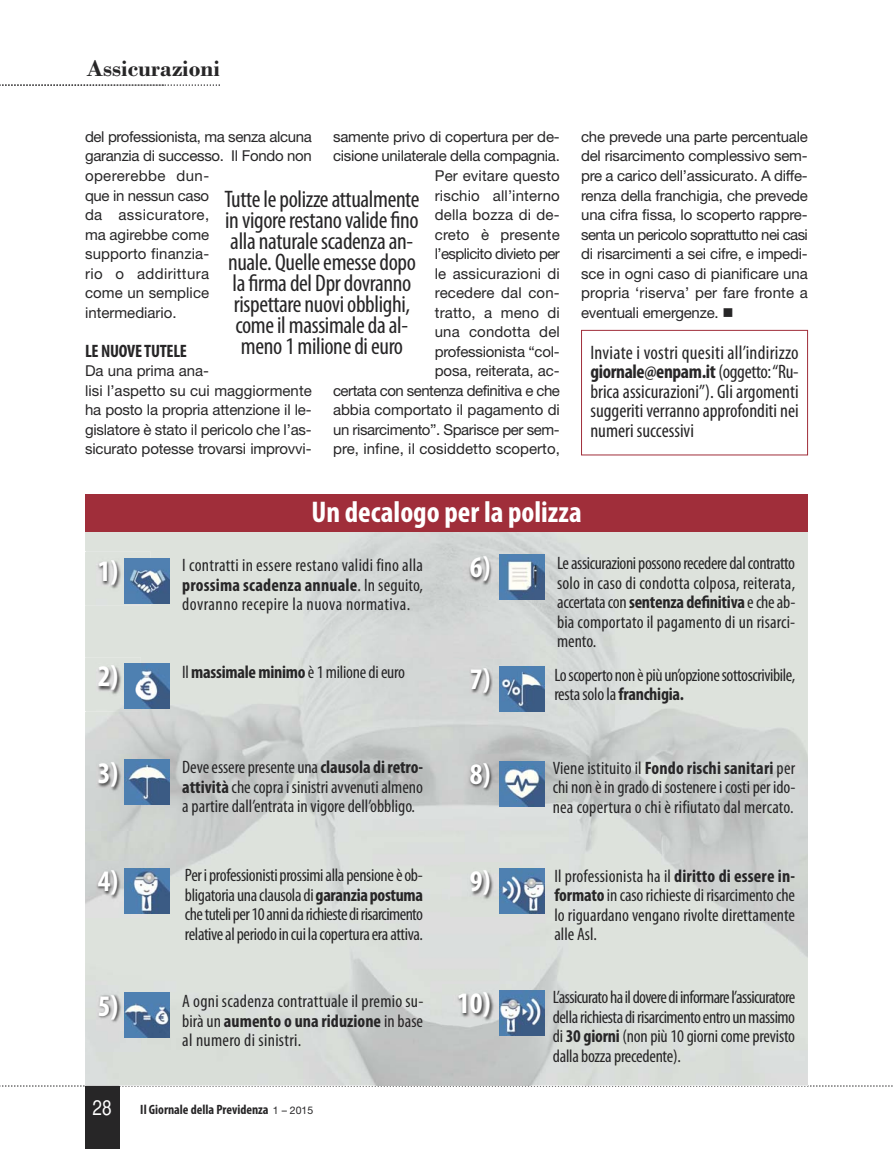
<style>
.page{position:relative;width:893px;height:1149px;background:#fff}
.page>*{position:absolute;margin:0;border:0;box-sizing:border-box;transform-origin:0 0}
.t1{font:700 condensed 30px "Myriad Pro";color:#fff}
.t2{font:condensed 24px/21px "Myriad Pro";letter-spacing:-.015em;color:#272627;text-align:center}
.t3{font:700 24px "Bodoni";color:#272627}
.t4{font:21px "Helvetica CY Plain";color:#fff}
.t5{font:condensed 19.5px/19.5px "Myriad Pro";color:#272627;text-align:justify}
.t6{font:condensed 18px/19.5px "Myriad Pro";color:#272627;text-align:justify}
.t7{font:condensed 18px/19.5px "Myriad Pro";letter-spacing:-.025em;color:#272627}
.t8{font:700 condensed 18px "Myriad Pro";letter-spacing:-.015em;color:#272627}
.t9{font:15px/19.5px "Helvetica Neue";letter-spacing:-.01em;color:#272627}
.t10{font:700 condensed 13.5px "Myriad Pro";color:#272627}
.s1{font-weight:700}
.s2{font-weight:700;font-size:30px;color:#fff}
.s3{font-family:"Helvetica Neue";font-weight:400;font-stretch:normal;font-size:10.5px}
</style>
<div class="page">
<svg style="left:0;top:1084px;width:893px;height:2px;background:#dbdddb"></svg>
<div style="left:85px;top:1084px;width:34px;height:64px;background:#272627"></div>
<img style="left:85px;top:1084px;width:34px;height:1px">
<svg style="left:85px;top:531px;width:723px;height:553px;background:#d5d9d5"></svg>
<svg style="left:0;top:84px;width:220px;height:2px"></svg>
<div style="left:85px;top:494px;width:723px;height:37px;background:#a02e3a"></div>
<div style="left:581px;top:330px;width:227px;height:125px;border:1px solid #a02e3a"></div>
<img style="left:151px;top:558px;width:19px;height:45px">
<img style="left:85px;top:551px;width:66px;height:54px">
<img style="left:125px;top:558px;width:26px;height:45px">
<img style="left:85px;top:754px;width:56px;height:76px">
<img style="left:85px;top:861px;width:61px;height:56px">
<img style="left:85px;top:985px;width:56px;height:66px">
<img style="left:452px;top:548px;width:113px;height:54px">
<img style="left:447px;top:659px;width:69px;height:54px">
<img style="left:452px;top:754px;width:114px;height:54px">
<img style="left:450px;top:862px;width:69px;height:54px">
<img style="left:442px;top:983px;width:70px;height:54px">
<img style="left:141px;top:663px;width:28px;height:45px">
<img style="left:85px;top:657px;width:56px;height:54px">
<img style="left:124px;top:663px;width:17px;height:45px">
<img style="left:125px;top:759px;width:45px;height:45px">
<img style="left:125px;top:867px;width:45px;height:45px">
<img style="left:125px;top:992px;width:45px;height:45px">
<img style="left:499px;top:554px;width:45px;height:45px">
<img style="left:499px;top:666px;width:45px;height:44px">
<img style="left:499px;top:761px;width:45px;height:45px">
<img style="left:499px;top:868px;width:45px;height:45px">
<img style="left:499px;top:990px;width:45px;height:45px">
<p class="t3" style="left:87px;top:60px;width:135px">Assicurazioni</p>
<p class="t9" style="left:85px;top:128px;width:228px">del professionista, ma senza alcuna garanzia di successo. Il Fondo non opererebbe dun-<br>que in nessun caso<br>da assicuratore,<br>ma agirebbe come<br>supporto finanzia-<br>rio o addirittura<br>come un semplice<br>intermediario.</p>
<p class="t8" style="left:85px;top:344px;width:104px">LE NUOVE TUTELE</p>
<p class="t9" style="left:85px;top:362px;width:228px">Da una prima ana-<br>lisi l’aspetto su cui maggiormente ha posto la propria attenzione il le&shy;gislatore è stato il pericolo che l’as&shy;sicurato potesse trovarsi improvvi-</p>
<p class="t9" style="left:333px;top:128px;width:228px;text-align:right">samente privo di copertura per de&shy;cisione unilaterale della compagnia.<br>Per evitare questo<br>rischio all’interno<br>della bozza di de-<br>creto è presente<br>l’esplicito divieto per<br>le assicurazioni di<br>recedere dal con-<br>tratto, a meno di<br>una condotta del<br>professionista “col-<br>posa, reiterata, ac-<br>certata con sentenza definitiva e che abbia comportato il pagamento di un risarcimento”. Sparisce per sem&shy;pre, infine, il cosiddetto scoperto,</p>
<p class="t9" style="left:581px;top:128px;width:228px;text-align:justify">che prevede una parte percentuale del risarcimento complessivo sem&shy;pre a carico dell’assicurato. A diffe&shy;renza della franchigia, che prevede una cifra fissa, lo scoperto rappre&shy;senta un pericolo soprattutto nei casi di risarcimenti a sei cifre, e impedi&shy;sce in ogni caso di pianificare una propria ‘riserva’ per fare fronte a eventuali emergenze. ■</p>
<p class="t2" style="left:224px;top:190px;width:197px">Tutte le polizze attualmente in vigore restano valide fino alla naturale scadenza an&shy;nuale. Quelle emesse dopo la firma del Dpr dovranno rispettare nuovi obblighi, come il massimale da al&shy;meno 1 milione di euro</p>
<p class="t5" style="left:590px;top:344px;width:210px">Inviate i vostri quesiti all’indirizzo <span class="s1">giornale@enpam.it</span> (oggetto: “Ru&shy;brica assicurazioni”). Gli argomenti suggeriti verranno approfonditi nei numeri successivi</p>
<p class="t1" style="left:311px;top:501px;width:272px">Un decalogo per la polizza</p>
<p class="t6" style="left:182px;top:556px;width:242px;text-indent:-84px"><span class="s2">1)</span> I contratti in essere restano validi fino alla <span class="s1">prossima scadenza annuale</span>. In seguito, dovranno recepire la nuova normativa.</p>
<p class="t1" style="left:98px;top:665px;width:22px">2)</p>
<p class="t6" style="left:182px;top:664px;width:224px">Il <span class="s1">massimale minimo</span> è 1 milione di euro</p>
<p class="t6" style="left:182px;top:758px;width:242px;text-indent:-84px"><span class="s2">3)</span> Deve essere presente una <span class="s1">clausola di retro&shy;attività</span> che copra i sinistri avvenuti almeno a partire dall’entrata in vigore dell’obbligo.</p>
<p class="t6" style="left:185px;top:866px;width:240px;text-indent:-87px"><span class="s2">4)</span> Per i professionisti prossimi alla pensione è ob&shy;bligatoria una clausola di <span class="s1">garanzia postuma </span>che tuteli per 10 anni da richieste di risarcimento relative al periodo in cui la copertura era attiva.</p>
<p class="t6" style="left:182px;top:992px;width:243px;text-indent:-84px"><span class="s2">5)</span> A ogni scadenza contrattuale il premio su&shy;birà un <span class="s1">aumento o una riduzione</span> in base al numero di sinistri.</p>
<p class="t4" style="left:92px;top:1095px;width:21px">28</p>
<p class="t10" style="left:140px;top:1104px;width:174px">Il Giornale della Previdenza <span class="s3">1 – 2015</span></p>
<p class="t6" style="left:557px;top:554px;width:240px;text-indent:-87px"><span class="s2">6)</span> Le assicurazioni possono recedere dal contratto solo in caso di condotta colposa, reiterata, accertata con <span class="s1">sentenza definitiva</span> e che ab&shy;bia comportato il pagamento di un risarci&shy;mento.</p>
<p class="t7" style="left:554px;top:666px;width:242px;text-indent:-84px"><span class="s2">7)</span> Lo scoperto non è più un’opzione sottoscrivibile, resta solo la <span class="s1">franchigia.</span></p>
<p class="t6" style="left:553px;top:759px;width:244px;text-indent:-83px"><span class="s2">8)</span> Viene istituito il <span class="s1">Fondo rischi sanitari</span> per chi non è in grado di sostenere i costi per ido&shy;nea copertura o chi è rifiutato dal mercato.</p>
<p class="t6" style="left:554px;top:867px;width:242px;text-indent:-84px"><span class="s2">9)</span> Il professionista ha il <span class="s1">diritto di essere in&shy;formato</span> in caso richieste di risarcimento che lo riguardano vengano rivolte direttamente alle Asl.</p>
<p class="t6" style="left:553px;top:988px;width:244px;text-indent:-96px"><span class="s2">10)</span> L’assicurato ha il dovere di informare l’assicuratore della richiesta di risarcimento entro un massimo di <span class="s1">30 giorni</span> (non più 10 giorni come previsto dalla bozza precedente).</p>
</div>
